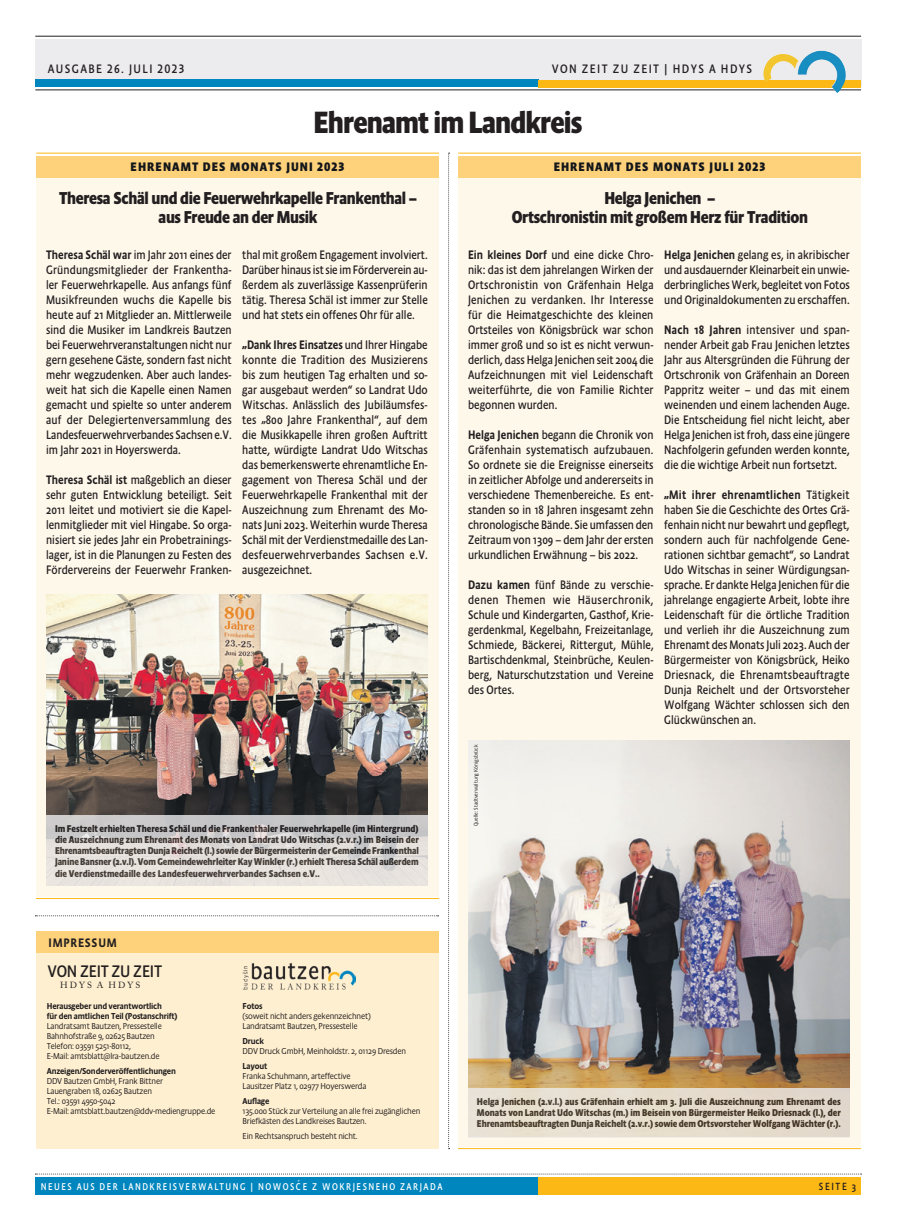
<style>
.page{position:relative;width:897px;height:1230px;background:#fff}
.page>*{position:absolute;margin:0;border:0;box-sizing:border-box;transform-origin:0 0}
.t1{font:700 31.25px "Absara Sans Head OT";letter-spacing:-.03em;color:#231f20;scale:.96 1}
.t2{font:700 17.5px/18.8px "Absara Sans Head OT";letter-spacing:-.02em;color:#231f20;text-align:center;scale:.95 1}
.t3{font:17px "Absara Sans Head OT";letter-spacing:-.015em;color:#231f20}
.t4{font:12.5px/15px "Absara Sans Head OT";color:#231f20;text-align:justify;scale:.95 1}
.t5{font:700 12.5px "Absara Sans Head OT";letter-spacing:.085em;color:#14171a}
.t6{font:12.5px "Absara Sans Head OT";letter-spacing:.11em;color:#231f20}
.t7{font:500 12.5px "Absara Sans Head OT";letter-spacing:.06em;color:#231f20}
.t8{font:10.62px "Absara Sans Head OT";letter-spacing:.16em;color:#231f20;scale:.95 1}
.t9{font:700 10px/11.2px "Absara Sans Head OT";letter-spacing:-.005em;color:#231f20;text-align:justify;scale:.95 1}
.t10{font:10px "Absara Sans Head OT";letter-spacing:.16em;color:#fff;scale:.95 1}
.t11{font:8.88px "Adobe Caslon Pro";letter-spacing:.245em;color:#231f20}
.t12{font:300 8.75px/10px "Absara Sans Head OT";letter-spacing:-.02em;color:#231f20;scale:1.05 1}
.t13{font:500 8.75px/10px "Absara Sans Head OT";letter-spacing:-.02em;color:#231f20;scale:1.05 1}
.t14{font:300 5.62px "Absara Sans Head OT";color:#231f20}
.s1{font-weight:500}
</style>
<div class="page">
<div style="left:35px;top:1177px;width:504px;height:17px;background:#0086be"></div>
<div style="left:538px;top:1177px;width:323px;height:18px;background:#fcb814"></div>
<svg style="left:35px;top:1173px;width:827px;height:1px"></svg>
<div style="left:35px;top:39px;width:826px;height:48px;background:#ececee"></div>
<div style="left:35px;top:80px;width:504px;height:7px;background:#0086be"></div>
<div style="left:538px;top:80px;width:323px;height:7px;background:#fcb814"></div>
<hr style="left:35px;top:90px;width:826px;height:1px;background:#231f20">
<hr style="left:35px;top:36px;width:826px;height:1px;background:#231f20">
<img style="left:762px;top:51px;width:85px;height:42px">
<svg style="left:448px;top:153px;width:1px;height:996px"></svg>
<div style="left:36px;top:164px;width:403px;height:732px;background:#fef8eb"></div>
<div style="left:36px;top:156px;width:403px;height:21px;background:#fed17b"></div>
<hr style="left:36px;top:898px;width:403px;height:1px;background:#fcb814">
<hr style="left:36px;top:153px;width:403px;height:1px;background:#fcb814">
<img style="left:46px;top:594px;width:382px;height:221px">
<svg style="left:46px;top:815px;width:382px;height:70px;background:#dad7d5"></svg>
<div style="left:458px;top:164px;width:402px;height:982px;background:#fef8eb"></div>
<div style="left:458px;top:156px;width:402px;height:21px;background:#fed17b"></div>
<hr style="left:458px;top:1148px;width:403px;height:1px;background:#fcb814">
<hr style="left:458px;top:153px;width:402px;height:1px;background:#fcb814">
<img style="left:468px;top:740px;width:381px;height:348px">
<svg style="left:35px;top:915px;width:403px;height:1px"></svg>
<div style="left:468px;top:1088px;width:381px;height:49px;background:#e7ddcd"></div>
<div style="left:36px;top:931px;width:403px;height:218px;background:#feefd0"></div>
<div style="left:36px;top:931px;width:403px;height:22px;background:#fed17b"></div>
<img style="left:242px;top:963px;width:113px;height:26px">
<p class="t6" style="left:48px;top:61px;width:138px">AUSGABE 26. JULI 2023</p>
<p class="t6" style="left:551px;top:61px;width:202px">VON ZEIT ZU ZEIT | HDYS A HDYS</p>
<h1 class="t1" style="left:313px;top:103px;width:281px">Ehrenamt im Landkreis</h1>
<p class="t5" style="left:131px;top:159px;width:215px">EHRENAMT DES MONATS JUNI 2023</p>
<p class="t5" style="left:553px;top:159px;width:213px">EHRENAMT DES MONATS JULI 2023</p>
<h2 class="t2" style="left:59px;top:188px;width:378px">Theresa Schäl und die Feuerwehrkapelle Frankenthal – aus Freude an der Musik</h2>
<p class="t4" style="left:46px;top:247px;width:197px"><span class="s1">Theresa Schäl war</span> im Jahr 2011 eines der Gründungsmitglieder der Frankentha&shy;ler Feuerwehrkapelle. Aus anfangs fünf Musikfreunden wuchs die Kapelle bis heute auf 21 Mitglieder an. Mittlerweile sind die Musiker im Landkreis Bautzen bei Feuerwehrveranstaltungen nicht nur gern gesehene Gäste, sondern fast nicht mehr wegzudenken. Aber auch landes&shy;weit hat sich die Kapelle einen Namen gemacht und spielte so unter anderem auf der Delegiertenversammlung des Landesfeuerwehrverbandes Sachsen e.V. im Jahr 2021 in Hoyerswerda.</p>
<p class="t4" style="left:46px;top:472px;width:197px"><span class="s1">Theresa Schäl ist</span> maßgeblich an dieser sehr guten Entwicklung beteiligt. Seit 2011 leitet und motiviert sie die Kapel&shy;lenmitglieder mit viel Hingabe. So orga&shy;nisiert sie jedes Jahr ein Probetrainings&shy;lager, ist in die Planungen zu Festen des Fördervereins der Feuerwehr Franken-</p>
<p class="t4" style="left:242px;top:247px;width:197px">thal mit großem Engagement involviert.<br>Darüber hinaus ist sie im Förderverein au&shy;ßerdem als zuverlässige Kassenprüferin tätig. Theresa Schäl ist immer zur Stelle und hat stets ein offenes Ohr für alle.</p>
<p class="t4" style="left:242px;top:337px;width:197px"><span class="s1">„Dank Ihres Einsatzes</span> und Ihrer Hingabe konnte die Tradition des Musizierens bis zum heutigen Tag erhalten und so&shy;gar ausgebaut werden“ so Landrat Udo Witschas. Anlässlich des Jubiläumsfes&shy;tes „800 Jahre Frankenthal“, auf dem die Musikkapelle ihren großen Auftritt hatte, würdigte Landrat Udo Witschas das bemerkenswerte ehrenamtliche En&shy;gagement von Theresa Schäl und der Feuerwehrkapelle Frankenthal mit der Auszeichnung zum Ehrenamt des Mo&shy;nats Juni 2023. Weiterhin wurde Theresa Schäl mit der Verdienstmedaille des Lan&shy;desfeuerwehrverbandes Sachsen e.V. ausgezeichnet.</p>
<p class="t9" style="left:55px;top:822px;width:384px">Im Festzelt erhielten Theresa Schäl und die Frankenthaler Feuerwehrkapelle (im Hintergrund) die Auszeichnung zum Ehrenamt des Monats von Landrat Udo Witschas (2.v.r.) im Beisein der Ehrenamtsbeauftragten Dunja Reichelt (l.) sowie der Bürgermeisterin der Gemeinde Frankenthal Janine Bansner (2.v.l). Vom Gemeindewehrleiter Kay Winkler (r.) erhielt Theresa Schäl außerdem die Verdienstmedaille des Landesfeuerwehrverbandes Sachsen e.V..</p>
<p class="t7" style="left:49px;top:935px;width:70px">IMPRESSUM</p>
<h3 class="t3" style="left:47px;top:961px;width:116px">VON ZEIT ZU ZEIT</h3>
<p class="t11" style="left:60px;top:980px;width:82px">HDYS A HDYS</p>
<p class="t13" style="left:47px;top:1000px;width:126px">Herausgeber und verantwortlich<br>für den amtlichen Teil (Postanschrift)</p>
<p class="t12" style="left:47px;top:1020px;width:111px">Landratsamt Bautzen, Pressestelle Bahnhofstraße 9, 02625 Bautzen Telefon: 03591 5251-80112,<br>E-Mail: amtsblatt@lra-bautzen.de</p>
<p class="t13" style="left:47px;top:1065px;width:124px">Anzeigen/Sonderveröffentlichungen</p>
<p class="t12" style="left:47px;top:1075px;width:162px">DDV Bautzen GmbH, Frank Bittner<br>Lauengraben 18, 02625 Bautzen<br>Tel.: 03591 4950-5042<br>E-Mail: amtsblatt.bautzen@ddv-mediengruppe.de</p>
<p class="t13" style="left:242px;top:1000px;width:20px">Fotos</p>
<p class="t12" style="left:242px;top:1010px;width:124px">(soweit nicht anders gekennzeichnet)<br>Landratsamt Bautzen, Pressestelle</p>
<p class="t13" style="left:242px;top:1035px;width:22px">Druck</p>
<p class="t12" style="left:242px;top:1045px;width:157px">DDV Druck GmbH, Meinholdstr. 2, 01129 Dresden</p>
<p class="t13" style="left:242px;top:1060px;width:25px">Layout</p>
<p class="t12" style="left:242px;top:1070px;width:119px">Franka Schuhmann, arteffective<br>Lausitzer Platz 1, 02977 Hoyerswerda</p>
<p class="t13" style="left:242px;top:1095px;width:27px">Auflage</p>
<p class="t12" style="left:242px;top:1105px;width:171px">135.000 Stück zur Verteilung an alle frei zugänglichen<br>Briefkästen des Landkreises Bautzen.</p>
<p class="t12" style="left:242px;top:1130px;width:111px">Ein Rechtsanspruch besteht nicht.</p>
<h2 class="t2" style="left:511px;top:188px;width:313px">Helga Jenichen –<br>Ortschronistin mit großem Herz für Tradition</h2>
<p class="t4" style="left:468px;top:247px;width:197px"><span class="s1">Ein kleines Dorf</span> und eine dicke Chro&shy;nik: das ist dem jahrelangen Wirken der Ortschronistin von Gräfenhain Helga Jenichen zu verdanken. Ihr Interesse für die Heimatgeschichte des kleinen Ortsteiles von Königsbrück war schon immer groß und so ist es nicht verwun&shy;derlich, dass Helga Jenichen seit 2004 die Aufzeichnungen mit viel Leidenschaft weiterführte, die von Familie Richter begonnen wurden.</p>
<p class="t4" style="left:468px;top:427px;width:197px"><span class="s1">Helga Jenichen</span> begann die Chronik von Gräfenhain systematisch aufzubauen.<br>So ordnete sie die Ereignisse einerseits in zeitlicher Abfolge und andererseits in verschiedene Themenbereiche. Es ent&shy;standen so in 18 Jahren insgesamt zehn chronologische Bände. Sie umfassen den Zeitraum von 1309 – dem Jahr der ersten urkundlichen Erwähnung – bis 2022.</p>
<p class="t4" style="left:468px;top:577px;width:197px"><span class="s1">Dazu kamen</span> fünf Bände zu verschie&shy;denen Themen wie Häuserchronik, Schule und Kindergarten, Gasthof, Krie&shy;gerdenkmal, Kegelbahn, Freizeitanlage, Schmiede, Bäckerei, Rittergut, Mühle, Bartischdenkmal, Steinbrüche, Keulen&shy;berg, Naturschutzstation und Vereine des Ortes.</p>
<p class="t14" style="left:472px;top:826px;width:83px;rotate:-90deg">Quelle: Stadtverwaltung Königsbrück</p>
<p class="t4" style="left:664px;top:247px;width:197px"><span class="s1">Helga Jenichen</span> gelang es, in akribischer und ausdauernder Kleinarbeit ein unwie&shy;derbringliches Werk, begleitet von Fotos und Originaldokumenten zu erschaffen.</p>
<p class="t4" style="left:664px;top:322px;width:197px"><span class="s1">Nach 18 Jahren</span> intensiver und span&shy;nender Arbeit gab Frau Jenichen letztes Jahr aus Altersgründen die Führung der Ortschronik von Gräfenhain an Doreen Pappritz weiter – und das mit einem weinenden und einem lachenden Auge.<br>Die Entscheidung fiel nicht leicht, aber Helga Jenichen ist froh, dass eine jüngere Nachfolgerin gefunden werden konnte, die die wichtige Arbeit nun fortsetzt.</p>
<p class="t4" style="left:664px;top:487px;width:197px"><span class="s1">„Mit ihrer ehrenamtlichen</span> Tätigkeit haben Sie die Geschichte des Ortes Grä&shy;fenhain nicht nur bewahrt und gepflegt, sondern auch für nachfolgende Gene&shy;rationen sichtbar gemacht“, so Landrat Udo Witschas in seiner Würdigungsan&shy;sprache. Er dankte Helga Jenichen für die jahrelange engagierte Arbeit, lobte ihre Leidenschaft für die örtliche Tradition und verlieh ihr die Auszeichnung zum Ehrenamt des Monats Juli 2023. Auch der Bürgermeister von Königsbrück, Heiko Driesnack, die Ehrenamtsbeauftragte Dunja Reichelt und der Ortsvorsteher Wolfgang Wächter schlossen sich den Glückwünschen an.</p>
<p class="t9" style="left:477px;top:1095px;width:384px">Helga Jenichen (2.v.l.) aus Gräfenhain erhielt am 3. Juli die Auszeichnung zum Ehrenamt des Monats von Landrat Udo Witschas (m.) im Beisein von Bürgermeister Heiko Driesnack (l.), der Ehrenamtsbeauftragten Dunja Reichelt (2.v.r.) sowie dem Ortsvorsteher Wolfgang Wächter (r.).</p>
<p class="t10" style="left:41px;top:1180px;width:424px">NEUES AUS DER LANDKREISVERWALTUNG | NOWOSC´E Z WOKRJESNEHO ZARJADA</p>
<p class="t8" style="left:818px;top:1179px;width:41px">SEITE 3</p>
</div>
